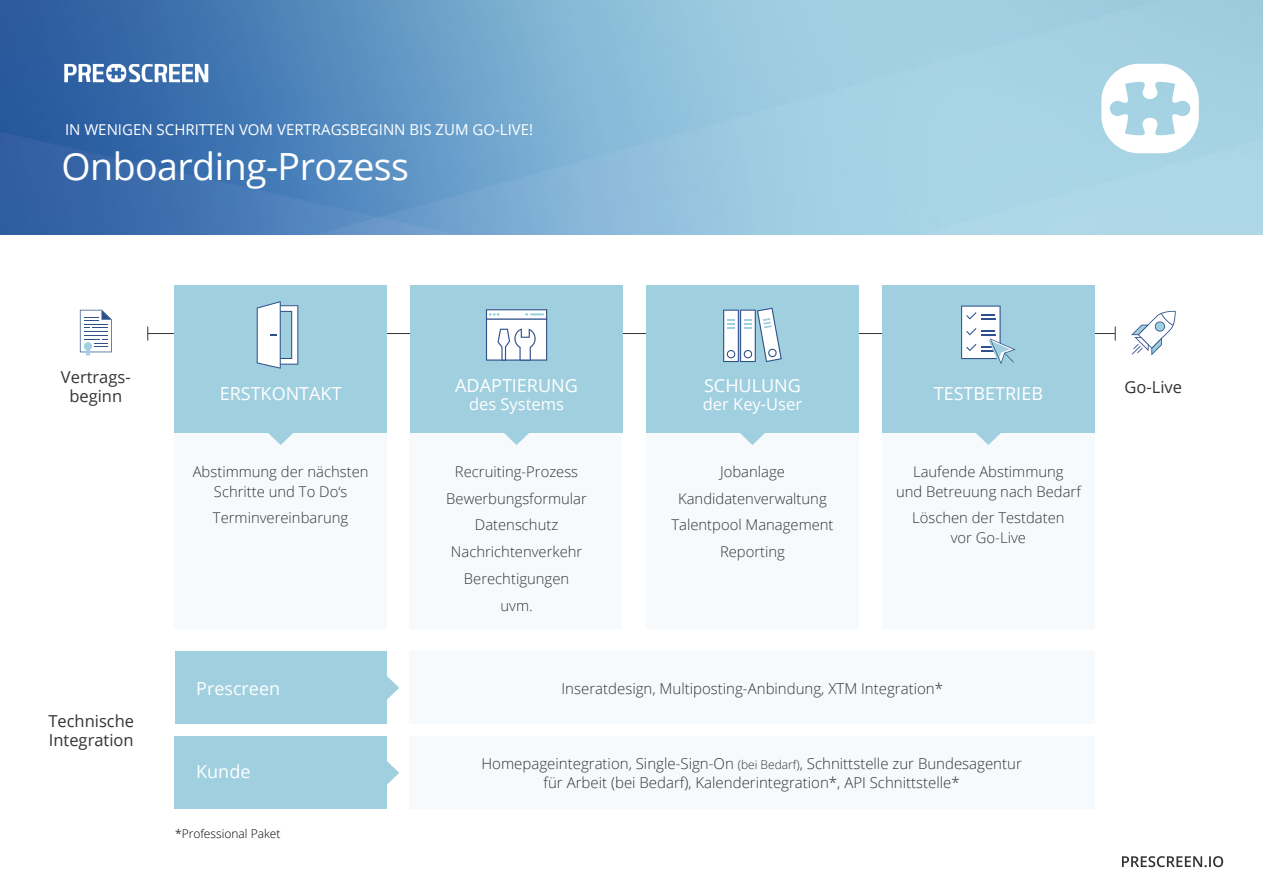
<style>
.page{position:relative;width:1263px;height:893px;background:#fff}
.page>*{position:absolute;margin:0;border:0;box-sizing:border-box;transform-origin:0 0}
.t1{font:37.5px "Open Sans";letter-spacing:-.015em;color:#fff}
.t2{font:18px "Open Sans";color:#fff}
.t3{font:16.5px/19.5px "Open Sans";color:#333;text-align:center}
.t4{font:16.5px "Open Sans";color:#fff}
.t5{font:300 15px/19.5px "Open Sans";color:#333;text-align:center}
.t6{font:15px "Open Sans";color:#fff}
.t7{font:300 14.85px/26.7px "Open Sans";color:#333;text-align:center}
.t8{font:300 12px "Open Sans";color:#000}
.s1{font-size:12px}
</style>
<div class="page">
<img style="left:0;top:0;width:1263px;height:235px">
<svg style="left:64px;top:64px;width:144px;height:18px"></svg>
<svg style="left:1101px;top:64px;width:98px;height:89px"></svg>
<svg style="left:1131px;top:311px;width:45px;height:44px"></svg>
<svg style="left:80px;top:310px;width:32px;height:46px"></svg>
<hr style="left:148px;top:333px;width:967px;height:1px;background:#333">
<svg style="left:147px;top:327px;width:1px;height:14px"></svg>
<svg style="left:1115px;top:327px;width:1px;height:14px"></svg>
<div style="left:409px;top:737px;width:686px;height:72px;background:#f6fafc"></div>
<div style="left:174px;top:737px;width:213px;height:72px;background:#a0cfdf"></div>
<svg style="left:387px;top:761px;width:12px;height:24px"></svg>
<div style="left:882px;top:431px;width:213px;height:198px;background:#f6fafc"></div>
<div style="left:882px;top:285px;width:213px;height:147px;background:#a0cfdf"></div>
<svg style="left:975px;top:432px;width:27px;height:13px"></svg>
<div style="left:409px;top:432px;width:213px;height:197px;background:#f6fafc"></div>
<div style="left:410px;top:285px;width:213px;height:147px;background:#a0cfdf"></div>
<svg style="left:503px;top:432px;width:27px;height:13px"></svg>
<div style="left:646px;top:432px;width:213px;height:197px;background:#f6fafc"></div>
<div style="left:646px;top:285px;width:213px;height:147px;background:#a0cfdf"></div>
<svg style="left:739px;top:432px;width:27px;height:13px"></svg>
<div style="left:174px;top:432px;width:213px;height:197px;background:#f6fafc"></div>
<svg style="left:267px;top:432px;width:27px;height:13px"></svg>
<div style="left:174px;top:285px;width:213px;height:147px;background:#a0cfdf"></div>
<div style="left:409px;top:652px;width:686px;height:72px;background:#f6fafc"></div>
<div style="left:175px;top:652px;width:211px;height:72px;background:#a0cfdf"></div>
<svg style="left:386px;top:675px;width:13px;height:26px"></svg>
<svg style="left:961px;top:306px;width:55px;height:58px"></svg>
<svg style="left:486px;top:309px;width:61px;height:52px;background:#dbe1eb"></svg>
<svg style="left:257px;top:301px;width:41px;height:68px"></svg>
<svg style="left:723px;top:308px;width:59px;height:54px"></svg>
<svg style="left:1122px;top:856px;width:101px;height:11px"></svg>
<p class="t6" style="left:65px;top:119px;width:470px">IN WENIGEN SCHRITTEN VOM VERTRAGSBEGINN BIS ZUM GO-LIVE!</p>
<h1 class="t1" style="left:62px;top:141px;width:349px">Onboarding-Prozess</h1>
<p class="t3" style="left:61px;top:366px;width:71px">Vertrags&shy;beginn</p>
<p class="t3" style="left:48px;top:710px;width:87px;text-align:left">Technische<br>Integration</p>
<p class="t2" style="left:220px;top:381px;width:123px">ERSTKONTAKT</p>
<p class="t7" style="left:193px;top:461px;width:177px;line-height:19.8px">Abstimmung der nächsten<br>Schritte und To Do‘s</p>
<p class="t7" style="left:213px;top:504px;width:137px">Terminvereinbarung</p>
<p class="t2" style="left:455px;top:373px;width:124px">ADAPTIERUNG</p>
<p class="t4" style="left:469px;top:393px;width:97px">des Systems</p>
<p class="t7" style="left:446px;top:458px;width:142px">Recruiting-Prozess<br>Bewerbungsformular<br>Datenschutz<br>Nachrichtenverkehr<br>Berechtigungen uvm.</p>
<p class="t2" style="left:704px;top:373px;width:98px">SCHULUNG</p>
<p class="t4" style="left:703px;top:393px;width:101px">der Key-User</p>
<p class="t7" style="left:671px;top:458px;width:164px">Jobanlage<br>Kandidatenverwaltung<br>Talentpool Management<br>Reporting</p>
<p class="t2" style="left:934px;top:381px;width:111px">TESTBETRIEB</p>
<p class="t7" style="left:896px;top:461px;width:186px;line-height:19.8px">Laufende Abstimmung<br>und Betreuung nach Bedarf</p>
<p class="t7" style="left:912px;top:508px;width:154px;line-height:19.8px">Löschen der Testdaten vor Go-Live</p>
<p class="t2" style="left:196px;top:676px;width:86px">Prescreen</p>
<p class="t5" style="left:561px;top:678px;width:383px">Inseratdesign, Multiposting-Anbindung, XTM Integration*</p>
<p class="t2" style="left:196px;top:760px;width:56px">Kunde</p>
<p class="t8" style="left:175px;top:826px;width:107px">*Professional Paket</p>
<p class="t5" style="left:481px;top:753px;width:542px">Homepageintegration, Single-Sign-On <span class="s1">(bei Bedarf)</span>, Schnittstelle zur Bundesagentur für Arbeit (bei Bedarf), Kalenderintegration*, API Schnittstelle*</p>
<p class="t3" style="left:1124px;top:377px;width:59px">Go-Live</p>
</div>
